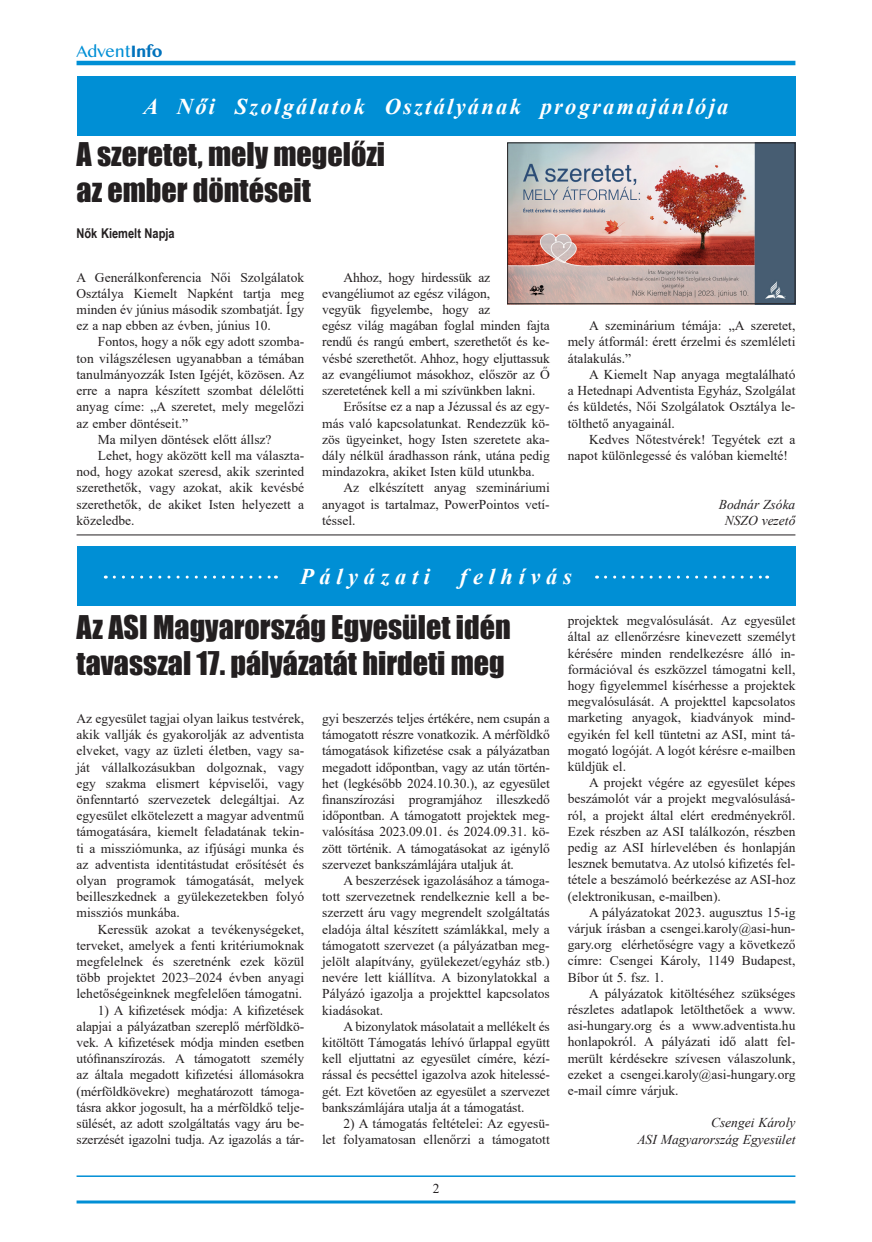
<style>
.page{position:relative;width:872px;height:1242px;background:#fff}
.page>*{position:absolute;margin:0;border:0;box-sizing:border-box;transform-origin:0 0}
.t1{font:30px/36px "Impact";color:#231f20}
.t2{font:italic 700 22.5px "Times New Roman";letter-spacing:.1em;color:#fff}
.t3{font:italic 700 22.5px "Times New Roman";letter-spacing:.25em;color:#fff}
.t4{font:15px "Bangla MN";letter-spacing:-.03em;color:#008fd5}
.t5{font:13.5px/16.2px "Times New Roman";color:#231f20;text-align:justify}
.t6{font:italic 13.5px/16.2px "Times New Roman";color:#231f20;text-align:center}
.t7{font:700 13.5px "Arial Narrow";color:#231f20}
.s1{font-weight:700;color:#0072bc}
</style>
<div class="page">
<hr style="left:77px;top:61px;width:718px;height:4px;background:#008fd5">
<hr style="left:77px;top:1175px;width:718px;height:2px;background:#008fd5">
<hr style="left:77px;top:1200px;width:718px;height:3px;background:#008fd5">
<img style="left:509px;top:144px;width:284px;height:158px">
<div style="left:507px;top:142px;width:288px;height:162px;border:1px solid #231f20"></div>
<div style="left:77px;top:77px;width:718px;height:59px;background:#008fd5"></div>
<hr style="left:77px;top:534px;width:718px;height:1px;background:#231f20">
<div style="left:77px;top:546px;width:718px;height:60px;background:#008fd5"></div>
<svg style="left:114px;top:575px;width:162px;height:3px"></svg>
<svg style="left:605px;top:575px;width:162px;height:3px"></svg>
<p class="t4" style="left:77px;top:41px;width:87px">Advent<span class="s1">Info</span></p>
<h2 class="t2" style="left:143px;top:91px;width:586px">A Női Szolgálatok Osztályának programajánlója</h2>
<h1 class="t1" style="left:77px;top:136px;width:310px">A szeretet, mely megelőzi az ember döntéseit</h1>
<p class="t7" style="left:77px;top:223px;width:100px">Nők Kiemelt Napja</p>
<p class="t5" style="left:77px;top:269px;width:229px">A Generálkonferencia Női Szolgálatok Osztálya Kiemelt Napként tartja meg minden év június második szombatját. Így ez a nap ebben az évben, június 10.</p>
<p class="t5" style="left:98px;top:333px;width:208px">Fontos, hogy a nők egy adott szomba-</p>
<p class="t5" style="left:77px;top:350px;width:229px">ton világszélesen ugyanabban a témában</p>
<p class="t5" style="left:77px;top:366px;width:229px">tanulmányozzák Isten Igéjét, közösen. Az</p>
<p class="t5" style="left:77px;top:382px;width:229px">erre a napra készített szombat délelőtti</p>
<p class="t5" style="left:77px;top:398px;width:229px">anyag címe: „A szeretet, mely megelőzi</p>
<p class="t5" style="left:77px;top:414px;width:113px">az ember döntéseit.”</p>
<p class="t5" style="left:98px;top:431px;width:175px">Ma milyen döntések előtt állsz?</p>
<p class="t5" style="left:98px;top:447px;width:208px">Lehet, hogy aközött kell ma választa-</p>
<p class="t5" style="left:77px;top:463px;width:229px">nod, hogy azokat szeresd, akik szerinted</p>
<p class="t5" style="left:77px;top:479px;width:229px">szerethetők, vagy azokat, akik kevésbé</p>
<p class="t5" style="left:77px;top:495px;width:229px">szerethetők, de akiket Isten helyezett a</p>
<p class="t5" style="left:77px;top:512px;width:60px">közeledbe.</p>
<p class="t5" style="left:322px;top:269px;width:229px;text-align:left;text-indent:21px">Ahhoz, hogy hirdessük az evangéliumot az egész világon,<br>vegyük figyelembe, hogy az<br>egész világ magában foglal minden fajta rendű és rangú embert, szerethetőt és ke&shy;vésbé szerethetőt. Ahhoz, hogy eljuttassuk az evangéliumot másokhoz, először az Ő szeretetének kell a mi szívünkben lakni.</p>
<p class="t5" style="left:322px;top:398px;width:229px;text-indent:21px">Erősítse ez a nap a Jézussal és az egy&shy;más való kapcsolatunkat. Rendezzük kö&shy;zös ügyeinket, hogy Isten szeretete aka&shy;dály nélkül áradhasson ránk, utána pedig mindazokra, akiket Isten küld utunkba.</p>
<p class="t5" style="left:322px;top:479px;width:229px;text-indent:21px">Az elkészített anyag szemináriumi anyagot is tartalmaz, PowerPointos vetí&shy;téssel.</p>
<p class="t5" style="left:568px;top:317px;width:229px;text-indent:21px">A szeminárium témája: „A szeretet, mely átformál: érett érzelmi és szemléleti átalakulás.”</p>
<p class="t5" style="left:568px;top:366px;width:229px;text-indent:21px">A Kiemelt Nap anyaga megtalálható a Hetednapi Adventista Egyház, Szolgálat és küldetés, Női Szolgálatok Osztálya le&shy;tölthető anyagainál.</p>
<p class="t5" style="left:568px;top:431px;width:229px;text-indent:21px">Kedves Nőtestvérek! Tegyétek ezt a napot különlegessé és valóban kiemelté!</p>
<p class="t6" style="left:718px;top:495px;width:78px">Bodnár Zsóka<br>NSZO vezető</p>
<h2 class="t3" style="left:300px;top:561px;width:132px">Pályázati</h2>
<h2 class="t3" style="left:460px;top:561px;width:113px">felhívás</h2>
<h1 class="t1" style="left:77px;top:609px;width:436px">Az ASI Magyarország Egyesület idén tavasszal 17. pályázatát hirdeti meg</h1>
<p class="t5" style="left:77px;top:710px;width:229px">Az egyesület tagjai olyan laikus testvérek, akik vallják és gyakorolják az adventista elveket, vagy az üzleti életben, vagy sa&shy;ját vállalkozásukban dolgoznak, vagy egy szakma elismert képviselői, vagy önfenntartó szervezetek delegáltjai. Az egyesület elkötelezett a magyar adventmű támogatására, kiemelt feladatának tekin&shy;ti a missziómunka, az ifjúsági munka és az adventista identitástudat erősítését és olyan programok támogatását, melyek beilleszkednek a gyülekezetekben folyó missziós munkába.</p>
<p class="t5" style="left:77px;top:920px;width:229px;text-indent:21px">Keressük azokat a tevékenységeket, terveket, amelyek a fenti kritériumoknak megfelelnek és szeretnénk ezek közül több projektet 2023–2024 évben anyagi lehetőségeinknek megfelelően támogatni.</p>
<p class="t5" style="left:77px;top:1001px;width:229px;text-indent:21px">1) A kifizetések módja: A kifizetések alapjai a pályázatban szereplő mérföldkö&shy;vek. A kifizetések módja minden esetben utófinanszírozás. A támogatott személy az általa megadott kifizetési állomásokra (mérföldkövekre) meghatározott támoga&shy;tásra akkor jogosult, ha a mérföldkő telje&shy;sülését, az adott szolgáltatás vagy áru be&shy;szerzését igazolni tudja. Az igazolás a tár-</p>
<p class="t5" style="left:322px;top:710px;width:229px">gyi beszerzés teljes értékére, nem csupán a támogatott részre vonatkozik. A mérföldkő támogatások kifizetése csak a pályázatban megadott időpontban, vagy az után történ&shy;het (legkésőbb 2024.10.30.), az egyesület finanszírozási programjához illeszkedő időpontban. A támogatott projektek meg&shy;valósítása 2023.09.01. és 2024.09.31. kö&shy;zött történik. A támogatásokat az igénylő szervezet bankszámlájára utaljuk át.</p>
<p class="t5" style="left:322px;top:872px;width:229px;text-indent:21px">A beszerzések igazolásához a támoga&shy;tott szervezetnek rendelkeznie kell a be&shy;szerzett áru vagy megrendelt szolgáltatás eladója által készített számlákkal, mely a támogatott szervezet (a pályázatban meg&shy;jelölt alapítvány, gyülekezet/egyház stb.) nevére lett kiállítva. A bizonylatokkal a Pályázó igazolja a projekttel kapcsolatos kiadásokat.</p>
<p class="t5" style="left:322px;top:1017px;width:229px;text-indent:21px">A bizonylatok másolatait a mellékelt és kitöltött Támogatás lehívó űrlappal együtt kell eljuttatni az egyesület címére, kézí&shy;rással és pecséttel igazolva azok hitelessé&shy;gét. Ezt követően az egyesület a szervezet bankszámlájára utalja át a támogatást.</p>
<p class="t5" style="left:322px;top:1115px;width:229px;text-align:right">2) A támogatás feltételei: Az egyesü-<br>let folyamatosan ellenőrzi a támogatott</p>
<p class="t5" style="left:433px;top:1180px;width:8px">2</p>
<p class="t5" style="left:568px;top:612px;width:229px">projektek megvalósulását. Az egyesület által az ellenőrzésre kinevezett személyt kérésére minden rendelkezésre álló in&shy;formációval és eszközzel támogatni kell, hogy figyelemmel kísérhesse a projektek megvalósulását. A projekttel kapcsolatos marketing anyagok, kiadványok mind&shy;egyikén fel kell tüntetni az ASI, mint tá&shy;mogató logóját. A logót kérésre e-mailben küldjük el.</p>
<p class="t5" style="left:568px;top:774px;width:229px;text-indent:21px">A projekt végére az egyesület képes beszámolót vár a projekt megvalósulásá&shy;ról, a projekt által elért eredményekről.<br>Ezek részben az ASI találkozón, részben pedig az ASI hírlevelében és honlapján lesznek bemutatva. Az utolsó kifizetés fel&shy;tétele a beszámoló beérkezése az ASI-hoz (elektronikusan, e-mailben).</p>
<p class="t5" style="left:568px;top:903px;width:229px;text-indent:21px">A pályázatokat 2023. augusztus 15-ig várjuk írásban a csengei.karoly@asi-hun&shy;gary.org elérhetőségre vagy a következő címre: Csengei Károly, 1149 Budapest, Bíbor út 5. fsz. 1.</p>
<p class="t5" style="left:568px;top:984px;width:229px;text-indent:21px">A pályázatok kitöltéséhez szükséges részletes adatlapok letölthetőek a www. asi-hungary.org és a www.adventista.hu honlapokról. A pályázati idő alatt fel&shy;merült kérdésekre szívesen válaszolunk, ezeket a csengei.karoly@asi-hungary.org e-mail címre várjuk.</p>
<p class="t6" style="left:637px;top:1114px;width:159px;text-align:right">Csengei Károly<br>ASI Magyarország Egyesület</p>
</div>
